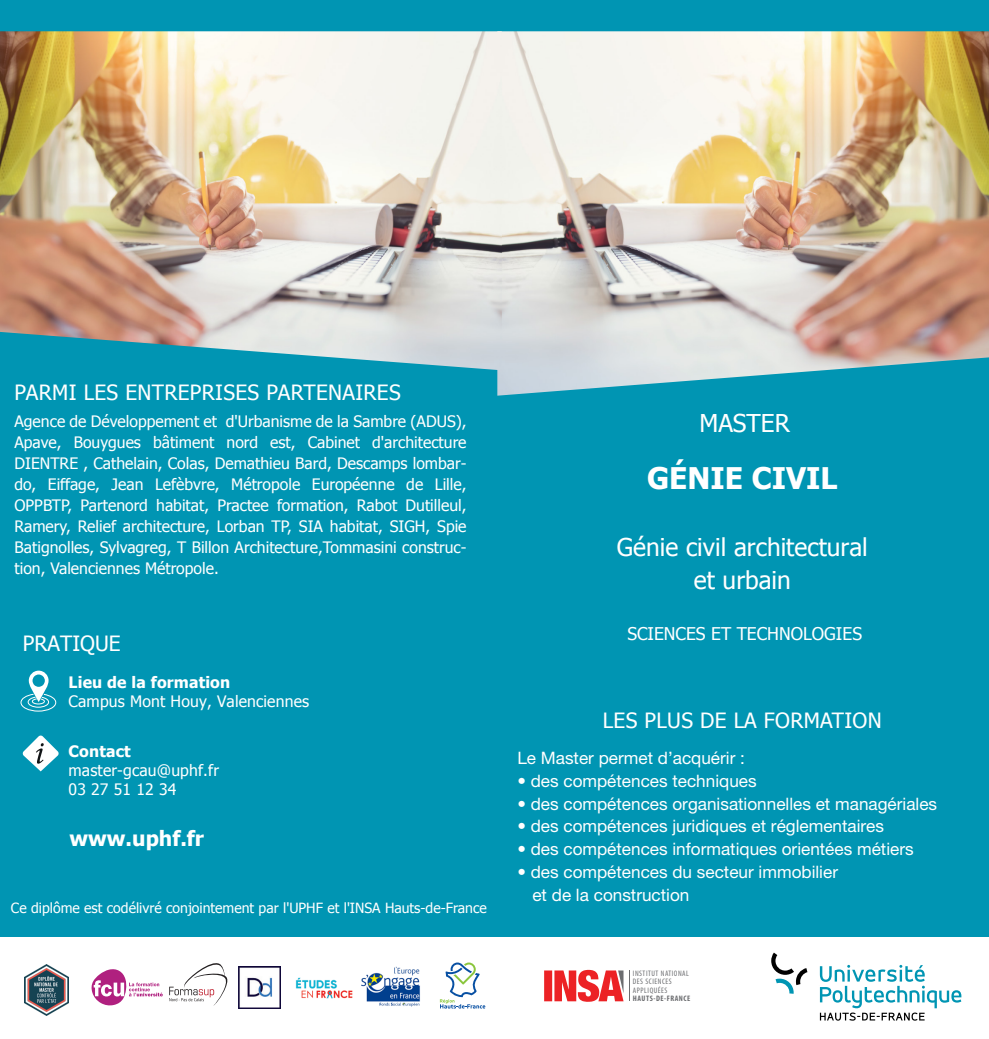
<style>
.page{position:relative;width:989px;height:1039px;background:#fff}
.page>*{position:absolute;margin:0;border:0;box-sizing:border-box;transform-origin:0 0}
.t1{font:700 29.75px "Tahoma";color:#fff}
.t2{font:24.5px/33.2px "Tahoma";color:#fff;text-align:center}
.t3{font:21px "Tahoma";letter-spacing:.015em;color:#fff}
.t4{font:700 21px "Tahoma";color:#fff}
.t5{font:17.5px "Tahoma";color:#fff}
.t6{font:17.15px/22.8px "Helvetica Neue LT Std";color:#fff}
.t7{font:15.75px/21px "Tahoma";color:#fff;text-align:justify}
.t8{font:700 15.75px "Tahoma";letter-spacing:.01em;color:#fff}
.t9{font:14px "Tahoma";color:#fff}
.t10{font:condensed 8.05px/8.4px "Myriad Pro";letter-spacing:.065em;color:#6c6d70}
.t11{font:700 condensed 8.05px "Myriad Pro";letter-spacing:.065em;color:#6c6d70}
</style>
<div class="page">
<div style="left:0;top:0;width:989px;height:936px;background:#0095b3"></div>
<svg style="left:20px;top:670px;width:37px;height:41px"></svg>
<svg style="left:22px;top:735px;width:37px;height:36px"></svg>
<img style="left:497px;top:31px;width:492px;height:364px">
<img style="left:0;top:31px;width:502px;height:339px">
<svg style="left:771px;top:952px;width:190px;height:68px"></svg>
<svg style="left:544px;top:969px;width:79px;height:32px"></svg>
<hr style="left:629px;top:970px;width:1px;height:30px;background:#6c6d70">
<img style="left:24px;top:964px;width:45px;height:51px">
<svg style="left:169px;top:963px;width:59px;height:42px"></svg>
<svg style="left:440px;top:962px;width:45px;height:46px"></svg>
<svg style="left:92px;top:969px;width:71px;height:36px"></svg>
<img style="left:239px;top:966px;width:42px;height:42px">
<img style="left:362px;top:966px;width:58px;height:40px">
<img style="left:295px;top:977px;width:58px;height:22px">
<h3 class="t3" style="left:14px;top:378px;width:388px">PARMI LES ENTREPRISES PARTENAIRES</h3>
<p class="t7" style="left:14px;top:410px;width:453px">Agence de Développement et d'Urbanisme de la Sambre (ADUS), Apave, Bouygues bâtiment nord est, Cabinet d'architecture DIENTRE , Cathelain, Colas, Demathieu Bard, Descamps lombar&shy;do, Eiffage, Jean Lefèbvre, Métropole Européenne de Lille, OPPBTP, Partenord habitat, Practee formation, Rabot Dutilleul, Ramery, Relief architecture, Lorban TP, SIA habitat, SIGH, Spie Batignolles, Sylvagreg, T Billon Architecture,Tommasini construc&shy;tion, Valenciennes Métropole.</p>
<h3 class="t3" style="left:23px;top:629px;width:99px">PRATIQUE</h3>
<p class="t8" style="left:69px;top:670px;width:163px">Lieu de la formation</p>
<p class="t7" style="left:69px;top:689px;width:242px">Campus Mont Houy, Valenciennes</p>
<p class="t8" style="left:69px;top:740px;width:64px">Contact</p>
<p class="t7" style="left:69px;top:760px;width:152px;line-height:18.9px">master-gcau@uphf.fr<br>03 27 51 12 34</p>
<h3 class="t4" style="left:70px;top:823px;width:136px">www.uphf.fr</h3>
<p class="t9" style="left:11px;top:898px;width:477px">Ce diplôme est codélivré conjointement par l'UPHF et l'INSA Hauts-de-France</p>
<h2 class="t2" style="left:699px;top:405px;width:92px">MASTER</h2>
<h1 class="t1" style="left:647px;top:457px;width:192px">GÉNIE CIVIL</h1>
<h2 class="t2" style="left:617px;top:531px;width:252px">Génie civil architectural et urbain</h2>
<p class="t5" style="left:627px;top:621px;width:236px">SCIENCES ET TECHNOLOGIES</p>
<h3 class="t3" style="left:603px;top:706px;width:280px">LES PLUS DE LA FORMATION</h3>
<p class="t6" style="left:517px;top:746px;width:229px">Le Master permet d’acquérir :</p>
<p class="t6" style="left:517px;top:769px;width:241px">• des compétences techniques</p>
<p class="t6" style="left:517px;top:791px;width:421px">• des compétences organisationnelles et managériales</p>
<p class="t6" style="left:517px;top:814px;width:368px">• des compétences juridiques et réglementaires</p>
<p class="t6" style="left:517px;top:837px;width:398px">• des compétences informatiques orientées métiers</p>
<p class="t6" style="left:532px;top:860px;width:307px;text-indent:-15px">• des compétences du secteur immobilier et de la construction</p>
<p class="t10" style="left:633px;top:968px;width:58px">INSTITUT NATIONAL<br>DES SCIENCES<br>APPLIQUÉES</p>
<p class="t11" style="left:633px;top:993px;width:59px">HAUTS-DE-FRANCE</p>
</div>
